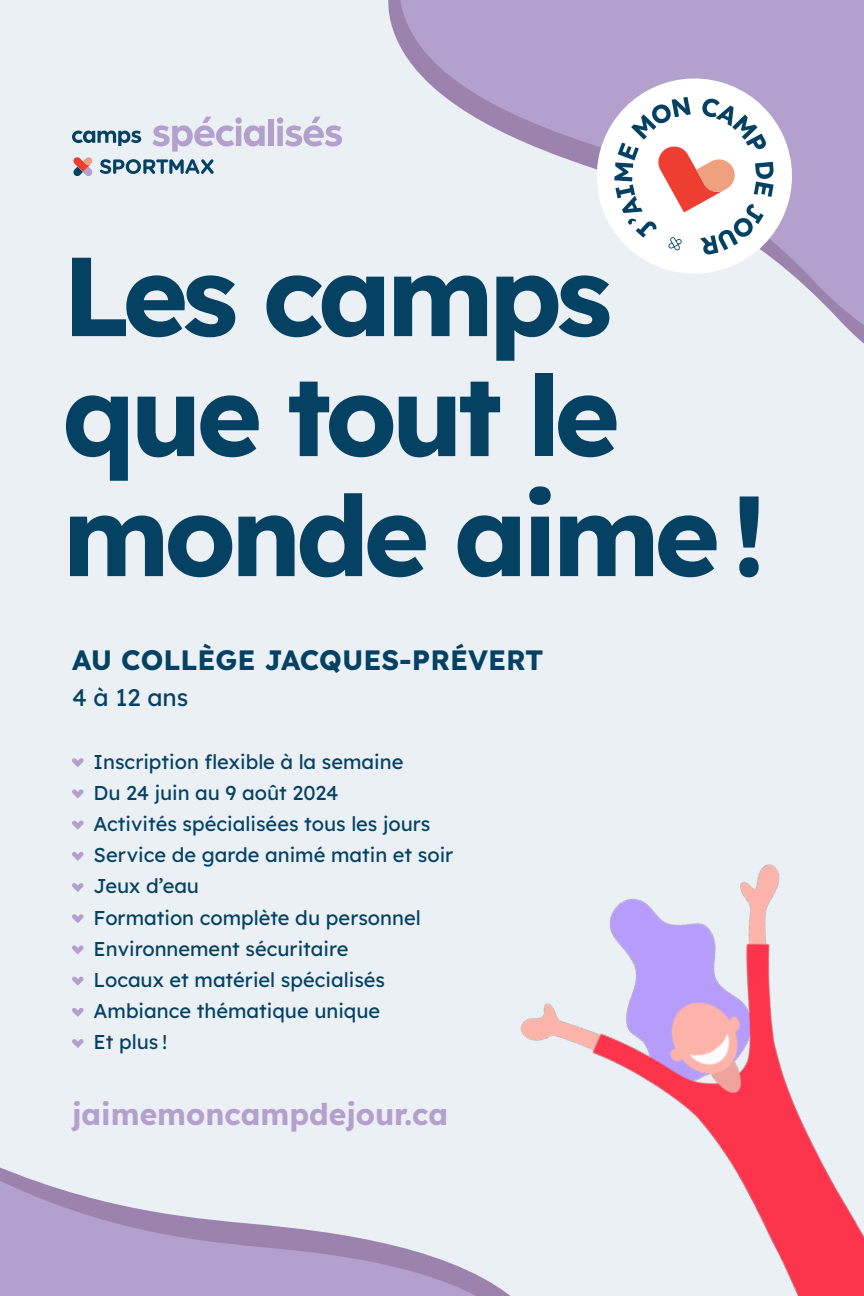
<style>
.page{position:relative;width:864px;height:1296px;background:#ebf0f5}
.page>*{position:absolute;margin:0;border:0;box-sizing:border-box;transform-origin:0 0}
.Titre_principal{font:700 112px/120px "Lexend Deca";letter-spacing:-.05em;color:#044163}
.Txt_Large{font:700 30px "Lexend Deca";color:#b3a0cc}
.Site_recto{font:700 28px "Lexend Deca";color:#044163}
.Ages{font:24px "Lexend Deca";color:#044163}
.Bullet_point{font:20px "Lexend Deca";color:#044163}
</style>
<div class="page">
<svg style="left:0;top:1167px;width:501px;height:129px"></svg>
<svg style="left:388px;top:0;width:476px;height:344px"></svg>
<svg style="left:72px;top:131px;width:69px;height:15px"></svg>
<svg style="left:152px;top:117px;width:113px;height:35px"></svg>
<div style="left:268px;top:119px;width:6px;height:27px;background:#b3a0cc"></div>
<svg style="left:277px;top:117px;width:65px;height:29px"></svg>
<svg style="left:100px;top:159px;width:114px;height:15px"></svg>
<svg style="left:73px;top:157px;width:20px;height:19px"></svg>
<svg style="left:72px;top:758px;width:12px;height:9px"></svg>
<svg style="left:72px;top:789px;width:12px;height:9px"></svg>
<svg style="left:72px;top:820px;width:12px;height:10px"></svg>
<svg style="left:72px;top:852px;width:12px;height:9px"></svg>
<svg style="left:72px;top:883px;width:12px;height:9px"></svg>
<svg style="left:72px;top:914px;width:12px;height:9px"></svg>
<svg style="left:72px;top:945px;width:12px;height:9px"></svg>
<svg style="left:72px;top:976px;width:12px;height:10px"></svg>
<svg style="left:72px;top:1008px;width:12px;height:9px"></svg>
<svg style="left:72px;top:1039px;width:12px;height:9px"></svg>
<svg style="left:586px;top:67px;width:217px;height:218px"></svg>
<svg style="left:614px;top:97px;width:160px;height:158px;background:#dbd2d5"></svg>
<img style="left:501px;top:864px;width:363px;height:432px">
<p class="Titre_principal" style="left:62px;top:229px;width:706px">Les camps que tout le monde aime !</p>
<p class="Site_recto" style="left:72px;top:640px;width:473px">AU COLLÈGE JACQUES-PRÉVERT</p>
<p class="Ages" style="left:72px;top:680px;width:118px">4 à 12 ans</p>
<p class="Bullet_point" style="left:94px;top:747px;width:311px">Inscription flexible à la semaine</p>
<p class="Bullet_point" style="left:94px;top:778px;width:246px">Du 24 juin au 9 août 2024</p>
<p class="Bullet_point" style="left:94px;top:809px;width:338px">Activités spécialisées tous les jours</p>
<p class="Bullet_point" style="left:94px;top:841px;width:361px">Service de garde animé matin et soir</p>
<p class="Bullet_point" style="left:94px;top:872px;width:107px">Jeux d’eau</p>
<p class="Bullet_point" style="left:94px;top:903px;width:329px">Formation complète du personnel</p>
<p class="Bullet_point" style="left:94px;top:934px;width:256px">Environnement sécuritaire</p>
<p class="Bullet_point" style="left:94px;top:965px;width:293px">Locaux et matériel spécialisés</p>
<p class="Bullet_point" style="left:94px;top:997px;width:288px">Ambiance thématique unique</p>
<p class="Bullet_point" style="left:94px;top:1028px;width:75px">Et plus !</p>
<p class="Txt_Large" style="left:72px;top:1092px;width:378px">jaimemoncampdejour.ca</p>
</div>
